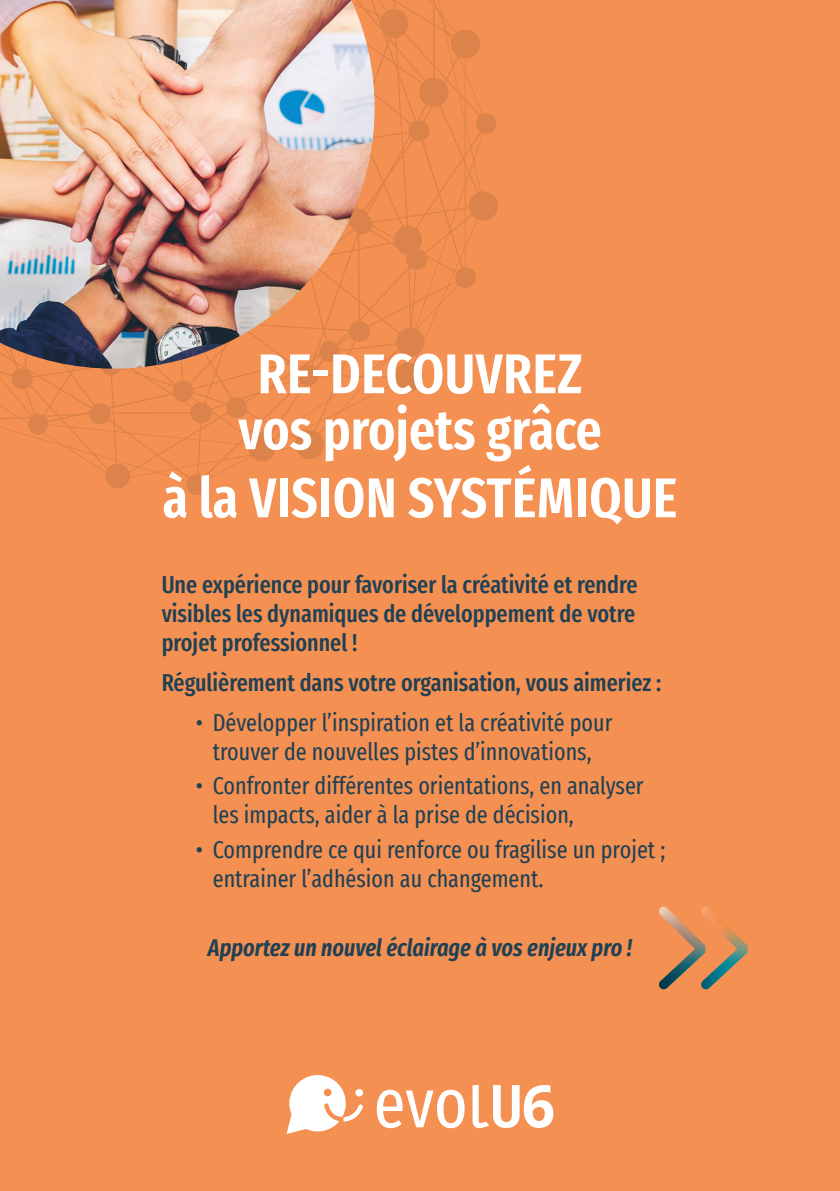
<style>
.page{position:relative;width:840px;height:1191px;background:#fff}
.page>*{position:absolute;margin:0;border:0;box-sizing:border-box;transform-origin:0 0}
.t1{font:600 extra-condensed 56px/56px "Fira Sans";letter-spacing:.005em;color:#fff;text-align:center}
.t2{font:extra-condensed 24px/28.8px "Fira Sans";color:#204154}
.t3{font:500 extra-condensed 24px/28.8px "Fira Sans";color:#204154;text-align:justify}
.t4{font:italic 600 extra-condensed 24px "Fira Sans";color:#204154}
</style>
<div class="page">
<div style="left:0;top:0;width:839px;height:1191px;background:#f49052"></div>
<svg style="left:0;top:0;width:497px;height:495px"></svg>
<img style="left:0;top:0;width:374px;height:369px">
<svg style="left:286px;top:1075px;width:77px;height:59px"></svg>
<svg style="left:376px;top:1089px;width:88px;height:39px"></svg>
<svg style="left:472px;top:1084px;width:81px;height:44px"></svg>
<svg style="left:659px;top:906px;width:88px;height:83px"></svg>
<h1 class="t1" style="left:238px;top:342px;width:364px">RE-DECOUVREZ vos projets grâce</h1>
<h1 class="t1" style="left:162px;top:466px;width:516px">à la VISION SYSTÉMIQUE</h1>
<p class="t3" style="left:162px;top:569px;width:477px">Une expérience pour favoriser la créativité et rendre visibles les dynamiques de développement de votre projet professionnel !</p>
<p class="t3" style="left:162px;top:667px;width:501px">Régulièrement dans votre organisation, vous aimeriez :</p>
<p class="t2" style="left:196px;top:708px;width:418px;text-align:center">• Développer l’inspiration et la créativité pour trouver de nouvelles pistes d’innovations,</p>
<p class="t2" style="left:213px;top:771px;width:432px;text-indent:-17px">• Confronter différentes orientations, en analyser les impacts, aider à la prise de décision,</p>
<p class="t2" style="left:213px;top:834px;width:454px;text-indent:-17px">• Comprendre ce qui renforce ou fragilise un projet ; entrainer l’adhésion au changement.</p>
<p class="t4" style="left:208px;top:927px;width:425px">Apportez un nouvel éclairage à vos enjeux pro !</p>
</div>
